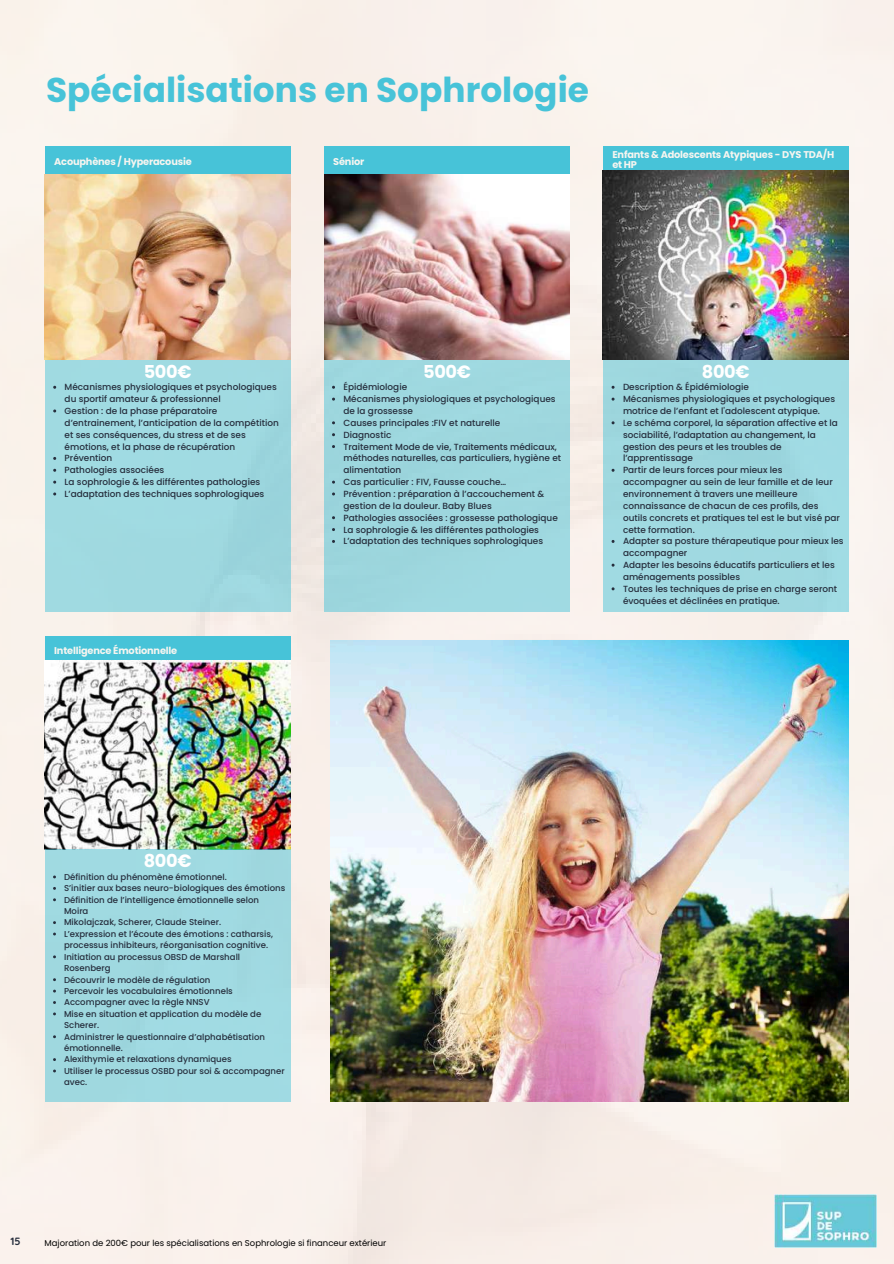
<style>
.page{position:relative;width:894px;height:1264px;background:#fff}
.page>*{position:absolute;margin:0;border:0;box-sizing:border-box;transform-origin:0 0}
.t1{font:700 34.35px "Poppins";color:#47c3d8}
.t2{font:700 17.85px "Poppins";letter-spacing:-.02em;color:#fff}
.t3{font:700 10.65px "Quicksand";color:#262e3d}
.t4{font:700 9.75px/10.6px "Poppins";letter-spacing:-.02em;color:#f6f5f0}
.t5{font:500 8.85px/11.9px "Poppins";color:#262e3d}
.t6{font:500 8.55px/11.4px "Poppins";color:#262e3d}
.t7{font:8.55px "Poppins";color:#000}
.s1{font-weight:400}
</style>
<div class="page">
<div style="left:0;top:0;width:893px;height:1263px;background:#f9f1eb"></div>
<div style="left:45px;top:146px;width:246px;height:28px;background:#47c3d8"></div>
<div style="left:324px;top:146px;width:245px;height:28px;background:#47c3d8"></div>
<div style="left:603px;top:146px;width:245px;height:28px;background:#47c3d8"></div>
<div style="left:45px;top:360px;width:245px;height:252px;background:#a0dae1"></div>
<div style="left:324px;top:360px;width:245px;height:252px;background:#9ed7de"></div>
<div style="left:603px;top:360px;width:245px;height:252px;background:#9fd9e0"></div>
<img style="left:45px;top:174px;width:245px;height:186px">
<img style="left:324px;top:174px;width:245px;height:186px">
<img style="left:602px;top:171px;width:246px;height:189px">
<div style="left:45px;top:636px;width:246px;height:27px;background:#47c3d8"></div>
<img style="left:45px;top:660px;width:245px;height:189px">
<div style="left:45px;top:849px;width:245px;height:252px;background:#a0dae1"></div>
<img style="left:774px;top:1194px;width:102px;height:53px">
<img style="left:330px;top:640px;width:517px;height:461px">
<h1 class="t1" style="left:46px;top:66px;width:544px">Spécialisations en Sophrologie</h1>
<p class="t4" style="left:54px;top:156px;width:139px">Acouphènes / Hyperacousie</p>
<p class="t4" style="left:333px;top:156px;width:33px">Sénior</p>
<p class="t4" style="left:612px;top:149px;width:223px">Enfants &amp; Adolescents Atypiques - DYS TDA/H et HP</p>
<h2 class="t2" style="left:144px;top:359px;width:49px">500€</h2>
<h2 class="t2" style="left:423px;top:359px;width:49px">500€</h2>
<h2 class="t2" style="left:701px;top:359px;width:49px">800€</h2>
<p class="t5" style="left:65px;top:381px;width:216px">Mécanismes physiologiques et psychologiques du sportif amateur &amp; professionnel<br>Gestion : de la phase préparatoire d’entrainement, l’anticipation de la compétition et ses conséquences, du stress et de ses émotions, et la phase de récupération Prévention<br>Pathologies associées<br>La sophrologie &amp; les différentes pathologies L’adaptation des techniques sophrologiques</p>
<p class="t5" style="left:343px;top:381px;width:219px">Épidémiologie<br>Mécanismes physiologiques et psychologiques de la grossesse<br>Causes principales :FIV et naturelle<br>Diagnostic<br>Traitement Mode de vie, Traitements médicaux, méthodes naturelles, cas particuliers, hygiène et alimentation<br>Cas particulier : FIV, Fausse couche…<br>Prévention : préparation à l’accouchement &amp; gestion de la douleur. Baby Blues<br>Pathologies associées : grossesse pathologique La sophrologie &amp; les différentes pathologies L’adaptation des techniques sophrologiques</p>
<p class="t4" style="left:54px;top:645px;width:124px">Intelligence Émotionnelle</p>
<p class="t5" style="left:622px;top:381px;width:222px">Description &amp; Épidémiologie<br>Mécanismes physiologiques et psychologiques motrice de l’enfant et l'adolescent atypique.<br><span class="s1">L</span>e schéma corporel, la séparation affective et la sociabilité, l’adaptation au changement, la gestion des peurs et les troubles de l’apprentissage<br>Partir de leurs forces pour mieux les accompagner au sein de leur famille et de leur environnement à travers une meilleure connaissance de chacun de ces profils, des outils concrets et pratiques tel est le but visé par cette formation.<br>Adapter sa posture thérapeutique pour mieux les accompagner<br>Adapter les besoins éducatifs particuliers et les aménagements possibles<br>Toutes les techniques de prise en charge seront évoquées et déclinées en pratique.</p>
<h2 class="t2" style="left:144px;top:848px;width:49px">800€</h2>
<p class="t6" style="left:64px;top:871px;width:223px">Définition du phénomène émotionnel.<br>S’initier aux bases neuro-biologiques des émotions Définition de l’intelligence émotionnelle selon Moira<br>Mikolajczak, Scherer, Claude Steiner.<br>L’expression et l’écoute des émotions : catharsis, processus inhibiteurs, réorganisation cognitive.<br>Initiation au processus OBSD de Marshall Rosenberg<br>Découvrir le modèle de régulation<br>Percevoir les vocabulaires émotionnels Accompagner avec la règle NNSV<br>Mise en situation et application du modèle de Scherer.<br>Administrer le questionnaire d’alphabétisation émotionnelle.<br>Alexithymie et relaxations dynamiques<br>Utiliser le processus OSBD pour soi &amp; accompagner avec.</p>
<p class="t3" style="left:10px;top:1234px;width:12px">15</p>
<p class="t7" style="left:45px;top:1236px;width:343px">Majoration de 200€ pour les spécialisations en Sophrologie si financeur extérieur</p>
</div>
